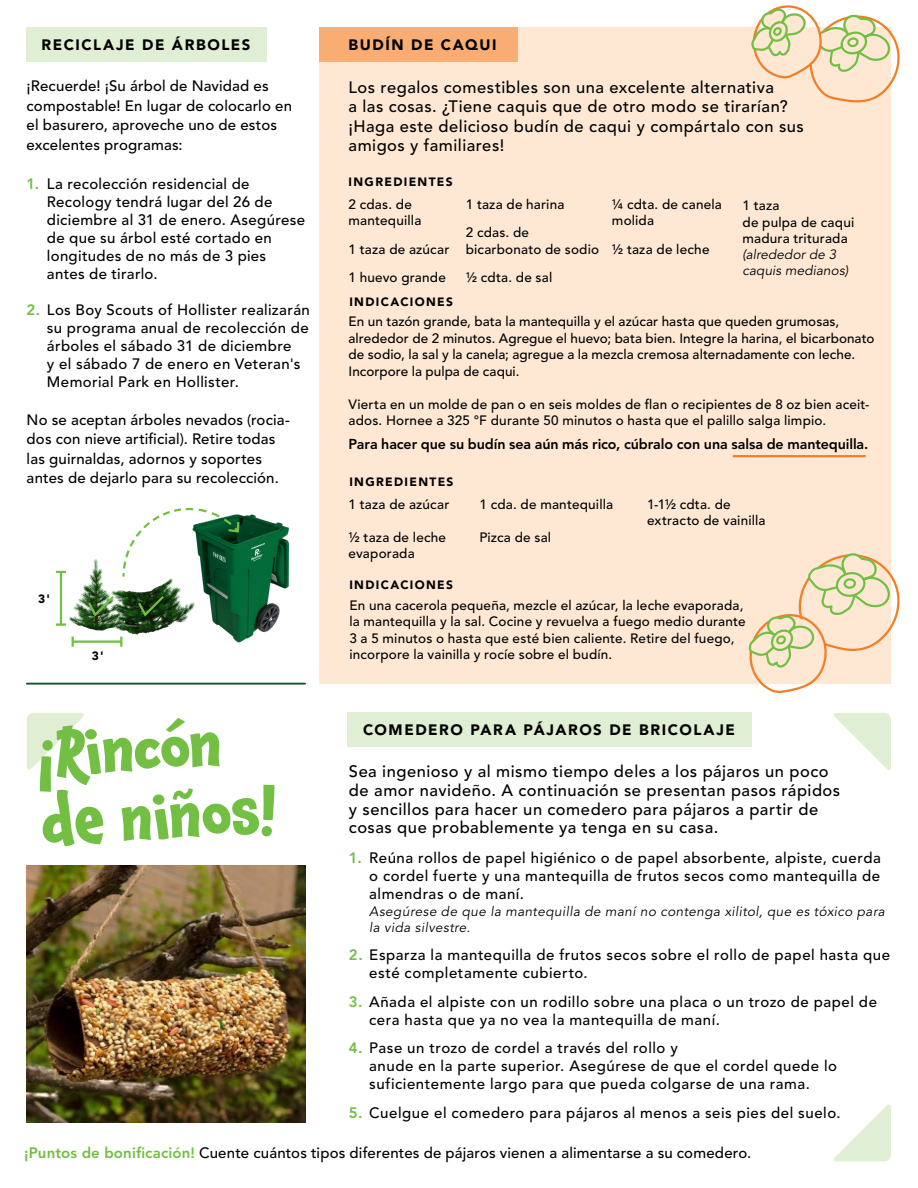
<style>
.page{position:relative;width:918px;height:1188px;background:#fff}
.page>*{position:absolute;margin:0;border:0;box-sizing:border-box;transform-origin:0 0}
.t1{font:700 59.1px/69.8px "Chaloops";color:#72bf44}
.t2{font:500 16.5px/18.8px "Avenir LT Std";letter-spacing:.03em;color:#000}
.t3{font:500 15px/18px "Avenir LT Std";letter-spacing:.025em;color:#000}
.t4{font:900 15px "Avenir LT Std";letter-spacing:.105em;color:#000}
.t5{font:800 14.25px "Avenir LT Std";letter-spacing:-.005em;color:#000}
.t6{font:500 13.5px/16.5px "Avenir LT Std";letter-spacing:.01em;color:#000}
.t7{font:italic 13.5px/16.2px "Avenir LT Std";letter-spacing:.03em;color:#000}
.t8{font:italic 13.5px/16.2px "Avenir LT Std";letter-spacing:.01em;color:#000}
.t9{font:900 12px "Avenir LT Std";letter-spacing:.115em;color:#000}
.s1{font-weight:800;color:#72bf44}
</style>
<div class="page">
<img style="left:27px;top:865px;width:279px;height:257px">
<div style="left:320px;top:27px;width:571px;height:657px;background:#fee8d4"></div>
<hr style="left:733px;top:455px;width:133px;height:2px;background:#f57d23">
<svg style="left:748px;top:553px;width:152px;height:140px"></svg>
<svg style="left:751px;top:5px;width:149px;height:98px"></svg>
<svg style="left:27px;top:713px;width:57px;height:57px"></svg>
<svg style="left:834px;top:1104px;width:57px;height:57px"></svg>
<svg style="left:834px;top:713px;width:57px;height:57px"></svg>
<div style="left:26px;top:27px;width:241px;height:34px;background:#e0efd4"></div>
<div style="left:320px;top:27px;width:198px;height:34px;background:#faad73"></div>
<div style="left:347px;top:712px;width:405px;height:35px;background:#e0efd4"></div>
<hr style="left:27px;top:683px;width:278px;height:2px;background:#16522b">
<img style="left:64px;top:559px;width:123px;height:78px">
<svg style="left:136px;top:594px;width:30px;height:24px"></svg>
<svg style="left:86px;top:594px;width:30px;height:24px"></svg>
<hr style="left:73px;top:640px;width:48px;height:3px;background:#72bf44">
<svg style="left:72px;top:637px;width:2px;height:10px"></svg>
<svg style="left:120px;top:637px;width:2px;height:10px"></svg>
<hr style="left:60px;top:572px;width:2px;height:53px;background:#72bf44">
<svg style="left:56px;top:571px;width:10px;height:2px"></svg>
<svg style="left:56px;top:623px;width:10px;height:3px"></svg>
<img style="left:187px;top:514px;width:102px;height:129px">
<svg style="left:121px;top:507px;width:120px;height:72px"></svg>
<p class="t4" style="left:41px;top:36px;width:211px">RECICLAJE DE ÁRBOLES</p>
<p class="t4" style="left:349px;top:36px;width:149px">BUDÍN DE CAQUI</p>
<p class="t3" style="left:27px;top:77px;width:267px;line-height:19.5px">¡Recuerde! ¡Su árbol de Navidad es compostable! En lugar de colocarlo en el basurero, aproveche uno de estos excelentes programas:</p>
<p class="t3" style="left:47px;top:176px;width:260px;text-indent:-20px"><span class="s1">1.</span> La recolección residencial de<br>Recology tendrá lugar del 26 de diciembre al 31 de enero. Asegúrese de que su árbol esté cortado en longitudes de no más de 3 pies antes de tirarlo.</p>
<p class="t3" style="left:47px;top:302px;width:265px;text-indent:-20px"><span class="s1">2.</span> Los Boy Scouts of Hollister realizarán su programa anual de recolección de árboles el sábado 31 de diciembre<br>y el sábado 7 de enero en Veteran's Memorial Park en Hollister.</p>
<p class="t3" style="left:27px;top:410px;width:265px;line-height:19.5px">No se aceptan árboles nevados (rocia&shy;dos con nieve artificial). Retire todas las guirnaldas, adornos y soportes antes de dejarlo para su recolección.</p>
<p class="t9" style="left:38px;top:592px;width:13px">3'</p>
<p class="t9" style="left:92px;top:648px;width:13px">3'</p>
<h1 class="t1" style="left:34px;top:721px;width:238px;rotate:-4deg">¡Rincón de niños!</h1>
<p class="t2" style="left:349px;top:77px;width:457px;line-height:19.5px">Los regalos comestibles son una excelente alternativa<br>a las cosas. ¿Tiene caquis que de otro modo se tirarían? ¡Haga este delicioso budín de caqui y compártalo con sus amigos y familiares!</p>
<p class="t9" style="left:349px;top:175px;width:106px">INGREDIENTES</p>
<p class="t6" style="left:349px;top:196px;width:74px">2 cdas. de mantequilla</p>
<p class="t6" style="left:349px;top:235px;width:102px;line-height:28.5px">1 taza de azúcar<br>1 huevo grande</p>
<p class="t9" style="left:349px;top:295px;width:105px">INDICACIONES</p>
<p class="t6" style="left:466px;top:190px;width:100px;line-height:28.5px">1 taza de harina<br>2 cdas. de</p>
<p class="t6" style="left:466px;top:235px;width:135px;line-height:28.5px">bicarbonato de sodio ½ cdta. de sal</p>
<p class="t6" style="left:612px;top:196px;width:111px">¼ cdta. de canela molida</p>
<p class="t6" style="left:612px;top:241px;width:99px">½ taza de leche</p>
<p class="t6" style="left:742px;top:197px;width:113px">1 taza<br>de pulpa de caqui madura triturada</p>
<p class="t8" style="left:742px;top:247px;width:107px">(alrededor de 3 caquis medianos)</p>
<p class="t6" style="left:349px;top:314px;width:528px">En un tazón grande, bata la mantequilla y el azúcar hasta que queden grumosas, alrededor de 2 minutos. Agregue el huevo; bata bien. Integre la harina, el bicarbonato de sodio, la sal y la canela; agregue a la mezcla cremosa alternadamente con leche.<br>Incorpore la pulpa de caqui.</p>
<p class="t6" style="left:349px;top:396px;width:523px">Vierta en un molde de pan o en seis moldes de flan o recipientes de 8 oz bien aceit&shy;ados. Hornee a 325 °F durante 50 minutos o hasta que el palillo salga limpio.</p>
<p class="t5" style="left:349px;top:435px;width:521px">Para hacer que su budín sea aún más rico, cúbralo con una salsa de mantequilla.</p>
<p class="t9" style="left:349px;top:475px;width:106px">INGREDIENTES</p>
<p class="t6" style="left:349px;top:496px;width:102px">1 taza de azúcar</p>
<p class="t6" style="left:349px;top:529px;width:99px">½ taza de leche evaporada</p>
<p class="t6" style="left:349px;top:597px;width:398px">En una cacerola pequeña, mezcle el azúcar, la leche evaporada, la mantequilla y la sal. Cocine y revuelva a fuego medio durante 3 a 5 minutos o hasta que esté bien caliente. Retire del fuego, incorpore la vainilla y rocíe sobre el budín.</p>
<p class="t6" style="left:480px;top:496px;width:135px">1 cda. de mantequilla</p>
<p class="t6" style="left:480px;top:529px;width:73px">Pizca de sal</p>
<p class="t6" style="left:647px;top:496px;width:120px">1-1½ cdta. de extracto de vainilla</p>
<p class="t9" style="left:349px;top:577px;width:105px">INDICACIONES</p>
<p class="t4" style="left:363px;top:721px;width:373px">COMEDERO PARA PÁJAROS DE BRICOLAJE</p>
<p class="t2" style="left:349px;top:762px;width:493px">Sea ingenioso y al mismo tiempo deles a los pájaros un poco de amor navideño. A continuación se presentan pasos rápidos y sencillos para hacer un comedero para pájaros a partir de cosas que probablemente ya tenga en su casa.</p>
<p class="t3" style="left:369px;top:850px;width:513px;text-align:justify;text-indent:-20px"><span class="s1">1.</span> Reúna rollos de papel higiénico o de papel absorbente, alpiste, cuerda o cordel fuerte y una mantequilla de frutos secos como mantequilla de almendras o de maní.</p>
<p class="t7" style="left:369px;top:903px;width:517px">Asegúrese de que la mantequilla de maní no contenga xilitol, que es tóxico para la vida silvestre.</p>
<p class="t3" style="left:369px;top:946px;width:522px;text-indent:-20px"><span class="s1">2.</span> Esparza la mantequilla de frutos secos sobre el rollo de papel hasta que esté completamente cubierto.</p>
<p class="t3" style="left:369px;top:993px;width:509px;text-indent:-20px"><span class="s1">3.</span> Añada el alpiste con un rodillo sobre una placa o un trozo de papel de cera hasta que ya no vea la mantequilla de maní.</p>
<p class="t3" style="left:369px;top:1039px;width:469px;text-indent:-20px"><span class="s1">4.</span> Pase un trozo de cordel a través del rollo y<br>anude en la parte superior. Asegúrese de que el cordel quede lo suficientemente largo para que pueda colgarse de una rama.</p>
<p class="t3" style="left:349px;top:1104px;width:493px"><span class="s1">5.</span> Cuelgue el comedero para pájaros al menos a seis pies del suelo.</p>
<p class="t3" style="left:24px;top:1144px;width:729px"><span class="s1">¡Puntos de bonificación!</span> Cuente cuántos tipos diferentes de pájaros vienen a alimentarse a su comedero.</p>
</div>
